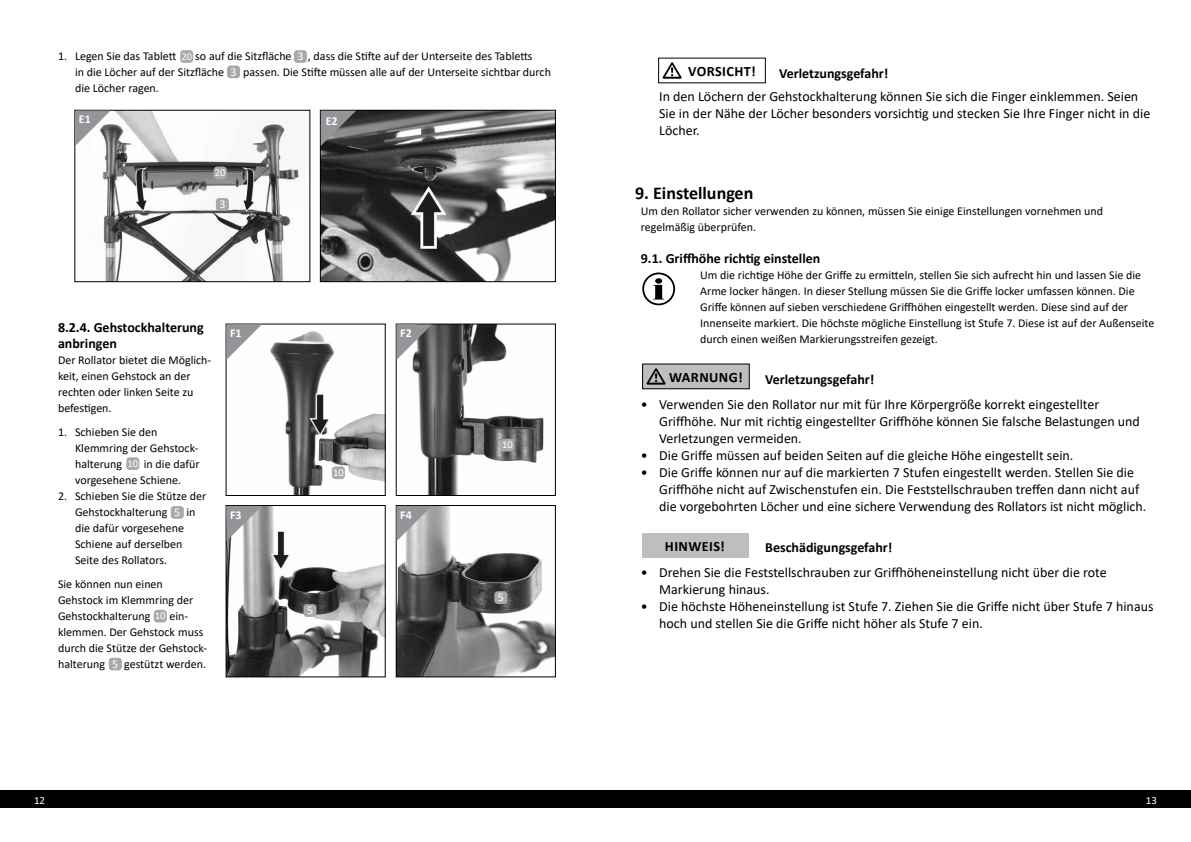
<style>
.page{position:relative;width:1191px;height:842px;background:#fff}
.page>*{position:absolute;margin:0;border:0;box-sizing:border-box;transform-origin:0 0}
.t1{font:700 18px "Calibri";color:#000}
.t2{font:700 14.3px "Calibri";letter-spacing:.03em;color:#000}
.t3{font:14px/17px "Calibri";color:#000}
.t4{font:700 14px/16px "Calibri";color:#000}
.t5{font:12px/16px "Calibri";color:#000}
.t6{font:700 12px "Calibri";color:#fff}
.t7{font:12px "Calibri";color:#fff}
.t8{font:11px "Calibri";color:#fff}
.t9{font:10.5px "Calibri";color:#fff}
.s1{color:#fff}
</style>
<div class="page">
<div style="left:0;top:791px;width:1191px;height:17px;background:#000"></div>
<svg style="left:662px;top:62px;width:19px;height:17px"></svg>
<div style="left:642px;top:272px;width:33px;height:33px;border:2px solid #000;border-radius:50%"></div>
<svg style="left:653px;top:278px;width:11px;height:22px"></svg>
<div style="left:642px;top:364px;width:107px;height:25px;background:#bcbec0"></div>
<div style="left:642px;top:364px;width:107px;height:25px;border:1px solid #000"></div>
<svg style="left:646px;top:368px;width:19px;height:17px"></svg>
<div style="left:642px;top:533px;width:106px;height:25px;background:#bcbec0"></div>
<div style="left:180px;top:50px;width:13px;height:13px;background:#a7a9ac;border-radius:3px"></div>
<div style="left:294px;top:50px;width:13px;height:13px;background:#a7a9ac;border-radius:3px"></div>
<div style="left:227px;top:65px;width:13px;height:13px;background:#a7a9ac;border-radius:3px"></div>
<div style="left:126px;top:457px;width:13px;height:13px;background:#a7a9ac;border-radius:3px"></div>
<div style="left:171px;top:506px;width:13px;height:13px;background:#a7a9ac;border-radius:3px"></div>
<div style="left:154px;top:610px;width:13px;height:12px;background:#a7a9ac;border-radius:3px"></div>
<div style="left:109px;top:658px;width:13px;height:12px;background:#a7a9ac;border-radius:3px"></div>
<img style="left:322px;top:112px;width:232px;height:168px">
<div style="left:320px;top:110px;width:236px;height:172px;border:1px solid #000"></div>
<svg style="left:321px;top:111px;width:35px;height:35px"></svg>
<img style="left:102px;top:112px;width:199px;height:168px">
<div style="left:74px;top:110px;width:236px;height:172px;border:1px solid #000"></div>
<svg style="left:75px;top:111px;width:36px;height:35px"></svg>
<div style="left:214px;top:167px;width:13px;height:12px;background:#a7a9ac;border-radius:3px"></div>
<div style="left:216px;top:198px;width:13px;height:13px;background:#a7a9ac;border-radius:3px"></div>
<img style="left:270px;top:331px;width:114px;height:163px">
<div style="left:226px;top:324px;width:160px;height:172px;border:1px solid #000"></div>
<svg style="left:226px;top:324px;width:36px;height:36px"></svg>
<div style="left:332px;top:466px;width:13px;height:13px;background:#a7a9ac;border-radius:3px"></div>
<img style="left:412px;top:326px;width:132px;height:168px">
<div style="left:396px;top:324px;width:160px;height:172px;border:1px solid #000"></div>
<svg style="left:396px;top:324px;width:36px;height:36px"></svg>
<div style="left:501px;top:439px;width:13px;height:12px;background:#a7a9ac;border-radius:3px"></div>
<img style="left:228px;top:507px;width:156px;height:168px">
<div style="left:226px;top:505px;width:160px;height:172px;border:1px solid #000"></div>
<svg style="left:226px;top:506px;width:36px;height:35px"></svg>
<div style="left:303px;top:604px;width:13px;height:13px;background:#a7a9ac;border-radius:3px"></div>
<img style="left:398px;top:507px;width:156px;height:168px">
<div style="left:396px;top:505px;width:160px;height:172px;border:1px solid #000"></div>
<svg style="left:396px;top:506px;width:36px;height:35px"></svg>
<div style="left:494px;top:591px;width:13px;height:13px;background:#a7a9ac;border-radius:3px"></div>
<p class="t5" style="left:58px;top:48px;width:120px">1. Legen Sie das Tablett</p>
<p class="t5" style="left:195px;top:48px;width:98px">so auf die Sitzfläche</p>
<p class="t5" style="left:297px;top:48px;width:237px"><span class="s1">3</span> , dass die Stifte auf der Unterseite des Tabletts</p>
<p class="t5" style="left:75px;top:64px;width:151px">in die Löcher auf der Sitzfläche</p>
<p class="t5" style="left:243px;top:64px;width:309px">passen. Die Stifte müssen alle auf der Unterseite sichtbar durch</p>
<p class="t5" style="left:75px;top:80px;width:85px">die Löcher ragen.</p>
<p class="t9" style="left:181px;top:49px;width:12px">20</p>
<p class="t7" style="left:230px;top:63px;width:8px">3</p>
<p class="t6" style="left:79px;top:111px;width:13px">E1</p>
<p class="t6" style="left:326px;top:112px;width:13px">E2</p>
<p class="t9" style="left:215px;top:165px;width:12px">20</p>
<p class="t7" style="left:219px;top:196px;width:8px">3</p>
<p class="t4" style="left:58px;top:319px;width:147px">8.2.4. Gehstockhalterung anbringen</p>
<p class="t5" style="left:58px;top:352px;width:155px">Der Rollator bietet die Möglich&shy;keit, einen Gehstock an der rechten oder linken Seite zu befestigen.</p>
<p class="t5" style="left:75px;top:424px;width:125px;text-indent:-17px">1. Schieben Sie den<br>Klemmring der Gehstock&shy;halterung</p>
<p class="t5" style="left:75px;top:456px;width:126px;text-indent:69px">in die dafür vorgesehene Schiene.</p>
<p class="t5" style="left:75px;top:488px;width:133px;text-indent:-17px">2. Schieben Sie die Stütze der<br>Gehstockhalterung</p>
<p class="t9" style="left:127px;top:456px;width:12px">10</p>
<p class="t5" style="left:186px;top:504px;width:11px">in</p>
<p class="t7" style="left:174px;top:504px;width:8px">5</p>
<p class="t5" style="left:75px;top:520px;width:110px">die dafür vorgesehene<br>Schiene auf derselben<br>Seite des Rollators.</p>
<p class="t5" style="left:58px;top:576px;width:137px">Sie können nun einen<br>Gehstock im Klemmring der<br>Gehstockhalterung</p>
<p class="t5" style="left:58px;top:608px;width:151px;text-indent:111px">ein&shy;klemmen. Der Gehstock muss durch die Stütze der Gehstock&shy;halterung</p>
<p class="t9" style="left:155px;top:609px;width:12px">10</p>
<p class="t5" style="left:124px;top:656px;width:83px">gestützt werden.</p>
<p class="t7" style="left:112px;top:655px;width:8px">5</p>
<p class="t6" style="left:230px;top:325px;width:13px">F1</p>
<p class="t6" style="left:230px;top:506px;width:13px">F3</p>
<p class="t9" style="left:333px;top:465px;width:12px">10</p>
<p class="t7" style="left:307px;top:602px;width:8px">5</p>
<p class="t6" style="left:400px;top:325px;width:13px">F2</p>
<p class="t6" style="left:400px;top:506px;width:13px">F4</p>
<p class="t9" style="left:502px;top:438px;width:12px">10</p>
<p class="t7" style="left:498px;top:589px;width:8px">5</p>
<p class="t2" style="left:688px;top:61px;width:69px">VORSICHT!</p>
<p class="t4" style="left:779px;top:65px;width:111px">Verletzungsgefahr!</p>
<p class="t3" style="left:659px;top:87px;width:492px">In den Löchern der Gehstockhalterung können Sie sich die Finger einklemmen. Seien<br>Sie in der Nähe der Löcher besonders vorsichtig und stecken Sie Ihre Finger nicht in die<br>Löcher.</p>
<h1 class="t1" style="left:635px;top:180px;width:120px">9. Einstellungen</h1>
<p class="t5" style="left:641px;top:202px;width:464px">Um den Rollator sicher verwenden zu können, müssen Sie einige Einstellungen vornehmen und regelmäßig überprüfen.</p>
<p class="t4" style="left:641px;top:250px;width:181px">9.1. Griffhöhe richtig einstellen</p>
<p class="t5" style="left:700px;top:266px;width:455px">Um die richtige Höhe der Griffe zu ermitteln, stellen Sie sich aufrecht hin und lassen Sie die Arme locker hängen. In dieser Stellung müssen Sie die Griffe locker umfassen können. Die Griffe können auf sieben verschiedene Griffhöhen eingestellt werden. Diese sind auf der Innenseite markiert. Die höchste mögliche Einstellung ist Stufe 7. Diese ist auf der Außenseite durch einen weißen Markierungsstreifen gezeigt.</p>
<p class="t4" style="left:765px;top:371px;width:111px">Verletzungsgefahr!</p>
<p class="t3" style="left:659px;top:395px;width:482px;text-indent:-18px">• Verwenden Sie den Rollator nur mit für Ihre Körpergröße korrekt eingestellter<br>Griffhöhe. Nur mit richtig eingestellter Griffhöhe können Sie falsche Belastungen und<br>Verletzungen vermeiden.</p>
<p class="t3" style="left:641px;top:446px;width:434px">• Die Griffe müssen auf beiden Seiten auf die gleiche Höhe eingestellt sein.</p>
<p class="t3" style="left:659px;top:463px;width:489px;text-indent:-18px">• Die Griffe können nur auf die markierten 7 Stufen eingestellt werden. Stellen Sie die<br>Griffhöhe nicht auf Zwischenstufen ein. Die Feststellschrauben treffen dann nicht auf die vorgebohrten Löcher und eine sichere Verwendung des Rollators ist nicht möglich.</p>
<p class="t4" style="left:765px;top:539px;width:129px">Beschädigungsgefahr!</p>
<p class="t3" style="left:659px;top:563px;width:449px;text-indent:-18px">• Drehen Sie die Feststellschrauben zur Griffhöheneinstellung nicht über die rote<br>Markierung hinaus.</p>
<p class="t3" style="left:659px;top:597px;width:496px;text-indent:-18px">• Die höchste Höheneinstellung ist Stufe 7. Ziehen Sie die Griffe nicht über Stufe 7 hinaus hoch und stellen Sie die Griffe nicht höher als Stufe 7 ein.</p>
<p class="t2" style="left:669px;top:367px;width:75px">WARNUNG!</p>
<p class="t2" style="left:665px;top:536px;width:61px">HINWEIS!</p>
<p class="t8" style="left:34px;top:792px;width:13px">12</p>
<p class="t8" style="left:1145px;top:792px;width:13px">13</p>
</div>
